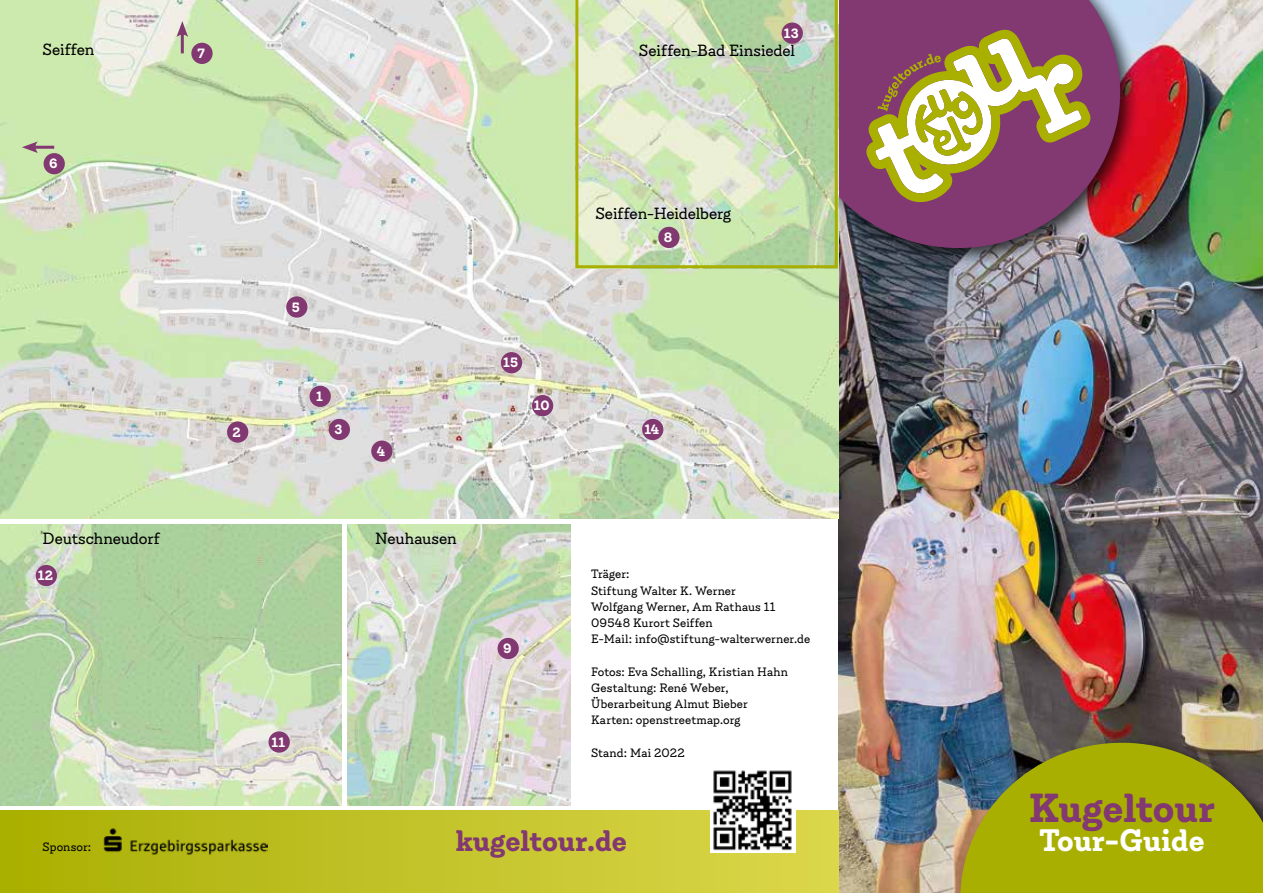
<style>
.page{position:relative;width:1263px;height:893px;background:#fff}
.page>*{position:absolute;margin:0;border:0;box-sizing:border-box;transform-origin:0 0}
.t1{font:700 45px "Emy Slab";color:#823871}
.t2{font:700 34.5px "Emy Slab";color:#fff}
.t3{font:700 33px "Emy Slab";color:#823871}
.t4{font:18px "Emy Slab";letter-spacing:-.01em;color:#000}
.t5{font:700 15px "Emy Slab";letter-spacing:.01em;color:#fff}
.t6{font:13.5px/16.2px "Emy Slab";letter-spacing:.01em;color:#000}
</style>
<div class="page">
<img style="left:0;top:524px;width:341px;height:282px">
<img style="left:838px;top:0;width:425px;height:893px">
<div style="left:789px;top:0;width:351px;height:268px;background:#000;opacity:.75"></div>
<svg style="left:838px;top:0;width:282px;height:248px;fill:#823871"></svg>
<svg style="left:866px;top:30px;width:224px;height:172px"></svg>
<div style="left:0;top:811px;width:838px;height:82px;background:linear-gradient(to right,#aaaf04,#dbd74d)"></div>
<div style="left:952px;top:735px;width:311px;height:158px;background:#000;opacity:.75"></div>
<svg style="left:960px;top:743px;width:303px;height:150px;fill:#a9af00"></svg>
<img style="left:0;top:0;width:838px;height:519px">
<img style="left:710px;top:770px;width:85px;height:82px">
<div style="left:191px;top:43px;width:22px;height:21px;background:#823871;border-radius:50%"></div>
<div style="left:286px;top:296px;width:21px;height:22px;background:#823871;border-radius:50%"></div>
<div style="left:501px;top:352px;width:21px;height:21px;background:#823871;border-radius:50%"></div>
<div style="left:642px;top:419px;width:21px;height:21px;background:#823871;border-radius:50%"></div>
<div style="left:532px;top:395px;width:21px;height:21px;background:#823871;border-radius:50%"></div>
<div style="left:310px;top:386px;width:21px;height:21px;background:#823871;border-radius:50%"></div>
<div style="left:227px;top:421px;width:21px;height:22px;background:#823871;border-radius:50%"></div>
<div style="left:329px;top:419px;width:21px;height:21px;background:#823871;border-radius:50%"></div>
<div style="left:44px;top:153px;width:21px;height:21px;background:#823871;border-radius:50%"></div>
<div style="left:371px;top:441px;width:21px;height:21px;background:#823871;border-radius:50%"></div>
<img style="left:348px;top:524px;width:223px;height:281px">
<svg style="left:575px;top:0;width:263px;height:268px"></svg>
<div style="left:269px;top:731px;width:21px;height:22px;background:#823871;border-radius:50%"></div>
<div style="left:36px;top:565px;width:21px;height:21px;background:#823871;border-radius:50%"></div>
<div style="left:497px;top:638px;width:22px;height:21px;background:#823871;border-radius:50%"></div>
<hr style="left:181px;top:31px;width:3px;height:22px;background:#823871">
<svg style="left:176px;top:21px;width:12px;height:16px"></svg>
<hr style="left:32px;top:146px;width:22px;height:3px;background:#823871">
<svg style="left:22px;top:141px;width:16px;height:12px"></svg>
<div style="left:658px;top:227px;width:21px;height:21px;background:#823871;border-radius:50%"></div>
<div style="left:782px;top:23px;width:21px;height:21px;background:#823871;border-radius:50%"></div>
<img style="left:102px;top:824px;width:165px;height:36px">
<p class="t5" style="left:784px;top:24px;width:16px">13</p>
<h3 class="t4" style="left:43px;top:39px;width:53px">Seiffen</h3>
<h3 class="t4" style="left:639px;top:40px;width:158px">Seiffen-Bad Einsiedel</h3>
<p class="t5" style="left:197px;top:45px;width:9px">7</p>
<p class="t5" style="left:49px;top:155px;width:10px">6</p>
<p class="t5" style="left:292px;top:298px;width:10px">5</p>
<p class="t5" style="left:316px;top:387px;width:8px">1</p>
<p class="t5" style="left:233px;top:423px;width:10px">2</p>
<p class="t5" style="left:334px;top:421px;width:9px">3</p>
<p class="t5" style="left:377px;top:442px;width:10px">4</p>
<h3 class="t4" style="left:43px;top:528px;width:119px">Deutschneudorf</h3>
<h3 class="t4" style="left:375px;top:528px;width:83px">Neuhausen</h3>
<p class="t5" style="left:38px;top:567px;width:17px">12</p>
<p class="t5" style="left:271px;top:733px;width:15px">11</p>
<p class="t5" style="left:503px;top:354px;width:16px">15</p>
<p class="t5" style="left:534px;top:397px;width:17px">10</p>
<h3 class="t4" style="left:595px;top:203px;width:137px">Seiffen-Heidelberg</h3>
<p class="t5" style="left:664px;top:229px;width:10px">8</p>
<p class="t5" style="left:644px;top:421px;width:16px">14</p>
<p class="t5" style="left:503px;top:640px;width:10px">9</p>
<p class="t6" style="left:591px;top:566px;width:221px">Träger:<br>Stiftung Walter K. Werner<br>Wolfgang Werner, Am Rathaus 11<br>09548 Kurort Seiffen<br>E-Mail: info@stiftung-walterwerner.de</p>
<p class="t6" style="left:591px;top:663px;width:199px">Fotos: Eva Schalling, Kristian Hahn<br>Gestaltung: René Weber,<br>Überarbeitung Almut Bieber<br>Karten: openstreetmap.org</p>
<p class="t6" style="left:591px;top:744px;width:95px">Stand: Mai 2022</p>
<p class="t6" style="left:43px;top:838px;width:50px">Sponsor:</p>
<h1 class="t1" style="left:1029px;top:781px;width:188px">Kugeltour</h1>
<h3 class="t3" style="left:456px;top:821px;width:173px">kugeltour.de</h3>
<h2 class="t2" style="left:1039px;top:819px;width:167px">Tour-Guide</h2>
</div>
